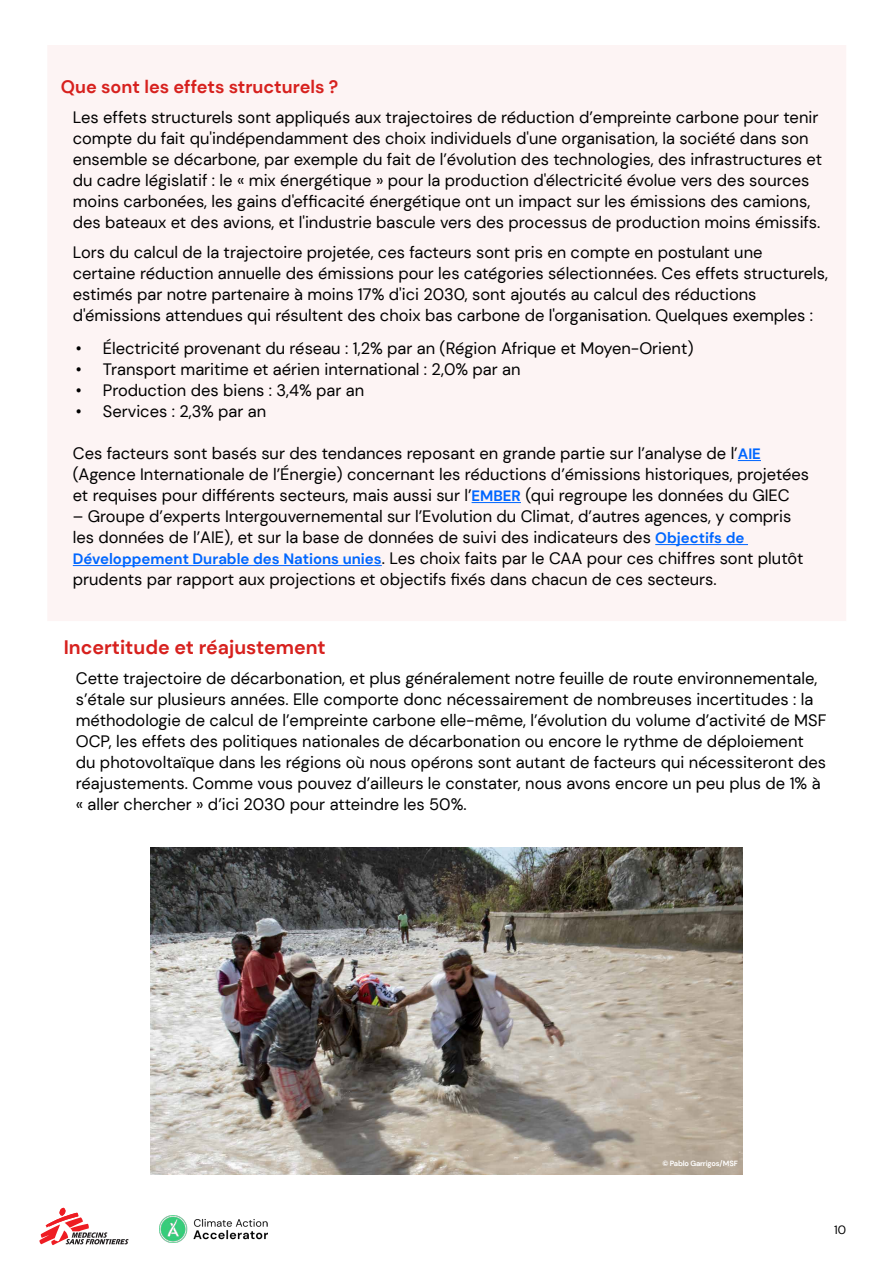
<style>
.page{position:relative;width:893px;height:1263px;background:#fff}
.page>*{position:absolute;margin:0;border:0;box-sizing:border-box;transform-origin:0 0}
.t1{font:700 19.5px "DM Sans";color:#d7211e}
.TEXTE_COURANT{font:700 18px "DM Sans";color:#d7211e}
.TEXTE_COURANT-2{font:16.5px/21px "DM Sans";color:#000}
.t2{font:12px "DM Sans";color:#000}
._07__REFERENCES_-_Ti{font:700 7.5px "DM Sans";letter-spacing:-.025em;color:#fff}
.s1{font-weight:700;font-size:15px;color:#06f}
</style>
<div class="page">
<svg style="left:39px;top:1208px;width:89px;height:37px"></svg>
<img style="left:160px;top:1215px;width:107px;height:28px">
<img style="left:151px;top:847px;width:591px;height:327px">
<div style="left:54px;top:52px;width:785px;height:562px;background:#fdf4f4"></div>
<svg style="left:738px;top:460px;width:23px;height:1px"></svg>
<hr style="left:472px;top:502px;width:49px;height:1px;background:#06f">
<hr style="left:655px;top:544px;width:93px;height:1px;background:#06f">
<hr style="left:73px;top:565px;width:309px;height:1px;background:#06f">
<div style="left:47px;top:45px;width:799px;height:576px;border:14px solid #fdf4f4"></div>
<p class="TEXTE_COURANT" style="left:61px;top:75px;width:279px">Que sont les effets structurels ?</p>
<p class="TEXTE_COURANT-2" style="left:73px;top:107px;width:751px">Les effets structurels sont appliqués aux trajectoires de réduction d’empreinte carbone pour tenir compte du fait qu'indépendamment des choix individuels d'une organisation, la société dans son ensemble se décarbone, par exemple du fait de l’évolution des technologies, des infrastructures et du cadre législatif : le « mix énergétique » pour la production d'électricité évolue vers des sources moins carbonées, les gains d'efficacité énergétique ont un impact sur les émissions des camions, des bateaux et des avions, et l'industrie bascule vers des processus de production moins émissifs.</p>
<p class="TEXTE_COURANT-2" style="left:73px;top:242px;width:757px">Lors du calcul de la trajectoire projetée, ces facteurs sont pris en compte en postulant une certaine réduction annuelle des émissions pour les catégories sélectionnées. Ces effets structurels, estimés par notre partenaire à moins 17% d'ici 2030, sont ajoutés au calcul des réductions d'émissions attendues qui résultent des choix bas carbone de l'organisation. Quelques exemples :</p>
<p class="TEXTE_COURANT-2" style="left:76px;top:338px;width:619px">• Électricité provenant du réseau : 1,2% par an (Région Afrique et Moyen-Orient)</p>
<p class="TEXTE_COURANT-2" style="left:76px;top:359px;width:446px">• Transport maritime et aérien international : 2,0% par an</p>
<p class="TEXTE_COURANT-2" style="left:76px;top:380px;width:290px">• Production des biens : 3,4% par an</p>
<p class="TEXTE_COURANT-2" style="left:76px;top:401px;width:192px">• Services : 2,3% par an</p>
<p class="TEXTE_COURANT-2" style="left:73px;top:443px;width:738px">Ces facteurs sont basés sur des tendances reposant en grande partie sur l’analyse de l’<span class="s1">AIE </span>(Agence Internationale de l’Énergie) concernant les réductions d’émissions historiques, projetées et requises pour différents secteurs, mais aussi sur l’<span class="s1">EMBER</span> (qui regroupe les données du GIEC</p>
<p class="TEXTE_COURANT-2" style="left:73px;top:506px;width:732px">– Groupe d’experts Intergouvernemental sur l’Evolution du Climat, d’autres agences, y compris les données de l’AIE), et sur la base de données de suivi des indicateurs des <span class="s1">Objectifs de Développement Durable des Nations unies</span>. Les choix faits par le CAA pour ces chiffres sont plutôt prudents par rapport aux projections et objectifs fixés dans chacun de ces secteurs.</p>
<p class="t1" style="left:64px;top:635px;width:264px">Incertitude et réajustement</p>
<p class="TEXTE_COURANT-2" style="left:76px;top:668px;width:752px">Cette trajectoire de décarbonation, et plus généralement notre feuille de route environnementale, s’étale sur plusieurs années. Elle comporte donc nécessairement de nombreuses incertitudes : la méthodologie de calcul de l’empreinte carbone elle-même, l’évolution du volume d’activité de MSF OCP, les effets des politiques nationales de décarbonation ou encore le rythme de déploiement du photovoltaïque dans les régions où nous opérons sont autant de facteurs qui nécessiteront des réajustements. Comme vous pouvez d’ailleurs le constater, nous avons encore un peu plus de 1% à « aller chercher » d’ici 2030 pour atteindre les 50%.</p>
<p class="_07__REFERENCES_-_Ti" style="left:662px;top:1158px;width:77px">© Pablo Garrigos/MSF</p>
<p class="t2" style="left:834px;top:1222px;width:13px">10</p>
</div>
